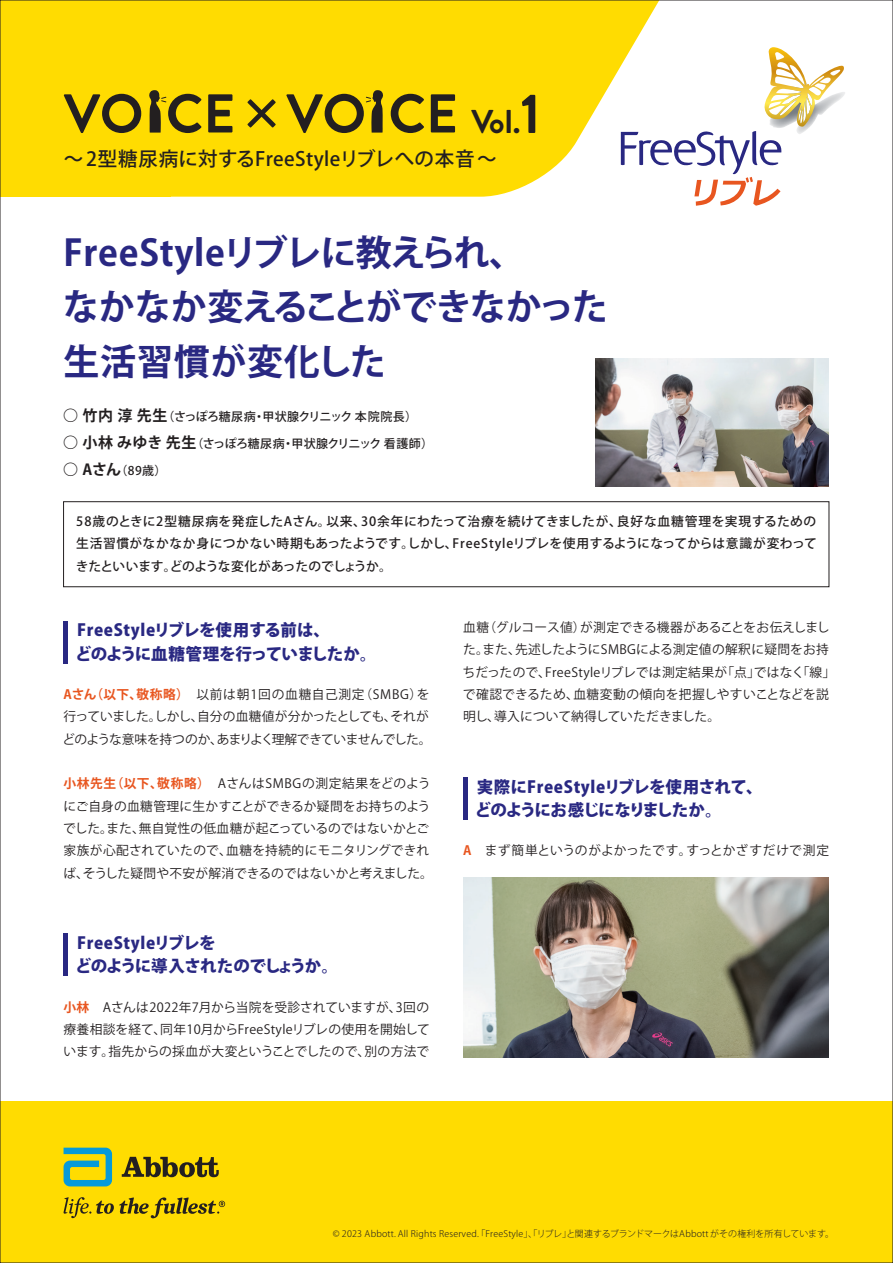
<style>
.page{position:relative;width:893px;height:1263px;background:#fff}
.page>*{position:absolute;margin:0;border:0;box-sizing:border-box;transform-origin:0 0}
.t1{font:700 36px/54px "Koz Go Pro";letter-spacing:-.01em;color:#292882}
.t2{font:700 33px "Brandon Grotesque";color:#231f20}
.t3{font:500 19.5px "Koz Go Pro";letter-spacing:.02em;color:#231f20}
.t4{font:800 16.5px/23.4px "Koz Go Pro";letter-spacing:-.02em;color:#292882}
.t5{font:12.75px/22.4px "Koz Go Pro";letter-spacing:.01em;color:#231f20}
.t6{font:500 12.75px/22.5px "Koz Go Pro";letter-spacing:-.02em;color:#231f20;text-align:justify}
.t7{font:12.75px/22.4px "Koz Go Pro";letter-spacing:-.02em;color:#231f20}
.t8{font:500 12px "Koz Go Pro";letter-spacing:-.03em;color:#231f20}
.t9{font:300 9px "Koz Go Pro";letter-spacing:.02em;color:#231f20}
.s1{font-size:56.1px}
.s2{font-weight:700;font-size:15px}
.s3{font-weight:700;color:#e85620}
</style>
<div class="page">
<svg style="left:170px;top:2px;width:489px;height:195px;background:#fede15"></svg>
<div style="left:0;top:0;width:170px;height:197px;background:#ffdc01"></div>
<div style="left:0;top:1101px;width:893px;height:162px;background:#ffdc01"></div>
<svg style="left:64px;top:1148px;width:48px;height:38px"></svg>
<svg style="left:122px;top:1157px;width:97px;height:20px"></svg>
<svg style="left:63px;top:1197px;width:162px;height:21px"></svg>
<img style="left:463px;top:877px;width:366px;height:180px">
<img style="left:595px;top:359px;width:234px;height:127px">
<hr style="left:64px;top:933px;width:4px;height:43px;background:#292882">
<hr style="left:463px;top:777px;width:4px;height:43px;background:#292882">
<hr style="left:64px;top:621px;width:4px;height:42px;background:#292882">
<svg style="left:621px;top:47px;width:224px;height:159px"></svg>
<div style="left:63px;top:501px;width:766px;height:86px;border:1px solid #231f20"></div>
<svg style="left:247px;top:99px;width:29px;height:29px"></svg>
<svg style="left:64px;top:94px;width:77px;height:39px"></svg>
<svg style="left:208px;top:94px;width:24px;height:38px"></svg>
<svg style="left:391px;top:94px;width:33px;height:39px"></svg>
<svg style="left:431px;top:94px;width:24px;height:38px"></svg>
<svg style="left:149px;top:89px;width:53px;height:44px"></svg>
<svg style="left:286px;top:89px;width:97px;height:44px;background:#ab930c"></svg>
<h2 class="t2" style="left:472px;top:99px;width:70px">Vol.<span class="s1">1</span></h2>
<h3 class="t3" style="left:64px;top:146px;width:434px">～2型糖尿病に対するFreeStyleリブレへの本音～</h3>
<h1 class="t1" style="left:63px;top:229px;width:547px">FreeStyleリブレに教えられ、<br>なかなか変えることができなかった生活習慣が変化した</h1>
<p class="t8" style="left:63px;top:409px;width:356px"><span class="s2">○ 竹内 淳 先生</span>（さっぽろ糖尿病・甲状腺クリニック 本院院長）</p>
<p class="t8" style="left:63px;top:436px;width:372px"><span class="s2">○ 小林 みゆき 先生</span>（さっぽろ糖尿病・甲状腺クリニック 看護師）</p>
<p class="t8" style="left:63px;top:463px;width:105px"><span class="s2">○ Aさん</span>（89歳）</p>
<p class="t6" style="left:76px;top:510px;width:743px">58歳のときに2型糖尿病を発症したAさん。以来、30余年にわたって治療を続けてきましたが、良好な血糖管理を実現するための生活習慣がなかなか身につかない時期もあったようです。しかし、FreeStyleリブレを使用するようになってからは意識が変わってきたといいます。どのような変化があったのでしょうか。</p>
<p class="t4" style="left:75px;top:620px;width:303px">FreeStyleリブレを使用する前は、<br>どのように血糖管理を行っていましたか。</p>
<p class="t7" style="left:63px;top:683px;width:370px"><span class="s3">Aさん（以下、敬称略）</span>以前は朝1回の血糖自己測定（SMBG）を行っていました。しかし、自分の血糖値が分かったとしても、それがどのような意味を持つのか、あまりよく理解できていませんでした。</p>
<p class="t5" style="left:63px;top:773px;width:371px"><span class="s3">小林先生（以下、敬称略）</span>　AさんはSMBGの測定結果をどのようにご自身の血糖管理に生かすことができるか疑問をお持ちのようでした。また、無自覚性の低血糖が起こっているのではないかとご家族が心配されていたので、血糖を持続的にモニタリングできれば、そうした疑問や不安が解消できるのではないかと考えました。</p>
<p class="t4" style="left:75px;top:932px;width:265px">FreeStyleリブレを<br>どのように導入されたのでしょうか。</p>
<p class="t5" style="left:64px;top:996px;width:368px;text-align:justify"><span class="s3">小林</span>　Aさんは2022年7月から当院を受診されていますが、3回の療養相談を経て、同年10月からFreeStyleリブレの使用を開始しています。指先からの採血が大変ということでしたので、別の方法で</p>
<p class="t5" style="left:463px;top:616px;width:374px">血糖（グルコース値）が測定できる機器があることをお伝えしました。また、先述したようにSMBGによる測定値の解釈に疑問をお持ちだったので、FreeStyleリブレでは測定結果が「点」ではなく「線」で確認できるため、血糖変動の傾向を把握しやすいことなどを説明し、導入について納得していただきました。</p>
<p class="t4" style="left:475px;top:776px;width:289px">実際にFreeStyleリブレを使用されて、どのようにお感じになりましたか。</p>
<p class="t5" style="left:463px;top:840px;width:367px"><span class="s3">A</span> まず簡単というのがよかったです。すっとかざすだけで測定</p>
<p class="t9" style="left:333px;top:1228px;width:503px">© 2023 Abbott. All Rights Reserved「FreeStyle」、「リブレ」と関連するブランドマークはAbbott がその権利を所有しています。</p>
<p class="t9" style="left:477px;top:1228px;width:3px">.</p>
</div>
